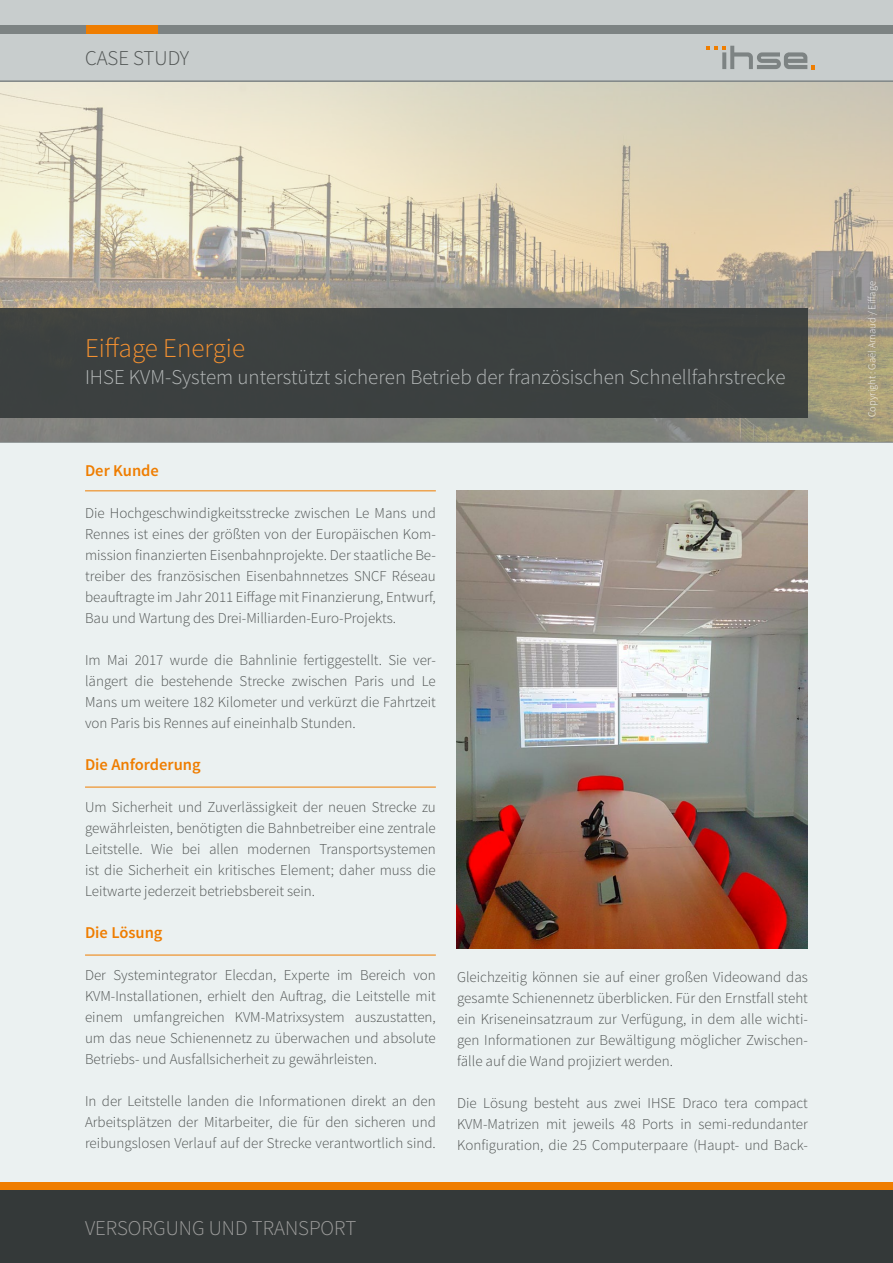
<style>
.page{position:relative;width:893px;height:1263px;background:#ebf1f1}
.page>*{position:absolute;margin:0;border:0;box-sizing:border-box;transform-origin:0 0}
.t1{font:300 27px "Source Sans Pro";color:#f39030}
.t2{font:300 21px "Source Sans Pro";color:#b5b9b9}
.t3{font:300 21px "Source Sans Pro";color:#9d9d9c}
.t4{font:300 21px "Source Sans Pro";color:#505453}
.t5{font:600 16.5px "Source Sans Pro";color:#ef7d00}
.t6{font:300 15px/21px "Source Sans Pro";color:#505453;text-align:justify}
.t7{font:300 10.5px "Source Sans Pro";color:#fff}
</style>
<div class="page">
<img style="left:0;top:82px;width:893px;height:360px">
<div style="left:0;top:0;width:893px;height:82px;background:#c8cdcd"></div>
<div style="left:157px;top:26px;width:736px;height:8px;background:#7d8383"></div>
<div style="left:85px;top:26px;width:72px;height:8px;background:#ef7d00"></div>
<div style="left:0;top:26px;width:85px;height:8px;background:#7d8383"></div>
<svg style="left:706px;top:46px;width:109px;height:23px"></svg>
<hr style="left:0;top:81px;width:893px;height:1px;background:#7d8383">
<hr style="left:0;top:442px;width:893px;height:1px;background:#7d8383">
<hr style="left:85px;top:490px;width:351px;height:1px;background:#ef7d00">
<hr style="left:85px;top:955px;width:351px;height:1px;background:#ef7d00">
<hr style="left:85px;top:787px;width:351px;height:1px;background:#ef7d00">
<div style="left:0;top:308px;width:808px;height:109px;background:#3c4040"></div>
<img style="left:457px;top:490px;width:351px;height:458px">
<div style="left:0;top:1182px;width:893px;height:9px;background:#ef7d00"></div>
<div style="left:0;top:1191px;width:893px;height:72px;background:#343939"></div>
<h2 class="t4" style="left:85px;top:46px;width:106px">CASE STUDY</h2>
<h1 class="t1" style="left:85px;top:332px;width:162px">Eiffage Energie</h1>
<h2 class="t2" style="left:85px;top:365px;width:702px">IHSE KVM-System unterstützt sicheren Betrieb der französischen Schnellfahrstrecke</h2>
<p class="t5" style="left:85px;top:460px;width:75px">Der Kunde</p>
<p class="t6" style="left:85px;top:502px;width:352px">Die Hochgeschwindigkeitsstrecke zwischen Le Mans und Rennes ist eines der größten von der Europäischen Kom&shy;mission finanzierten Eisenbahnprojekte. Der staatliche Be&shy;treiber des französischen Eisenbahnnetzes SNCF Réseau beauftragte im Jahr 2011 Eiffage mit Finanzierung, Entwurf, Bau und Wartung des Drei-Milliarden-Euro-Projekts.</p>
<p class="t6" style="left:85px;top:649px;width:352px">Im Mai 2017 wurde die Bahnlinie fertiggestellt. Sie ver&shy;längert die bestehende Strecke zwischen Paris und Le Mans um weitere 182 Kilometer und verkürzt die Fahrtzeit von Paris bis Rennes auf eineinhalb Stunden.</p>
<p class="t5" style="left:85px;top:754px;width:117px">Die Anforderung</p>
<p class="t6" style="left:85px;top:796px;width:352px">Um Sicherheit und Zuverlässigkeit der neuen Strecke zu gewährleisten, benötigten die Bahnbetreiber eine zentrale Leitstelle. Wie bei allen modernen Transportsystemen ist die Sicherheit ein kritisches Element; daher muss die Leitwarte jederzeit betriebsbereit sein.</p>
<p class="t5" style="left:85px;top:922px;width:79px">Die Lösung</p>
<p class="t6" style="left:85px;top:964px;width:352px">Der Systemintegrator Elecdan, Experte im Bereich von KVM-Installationen, erhielt den Auftrag, die Leitstelle mit einem umfangreichen KVM-Matrixsystem auszustatten, um das neue Schienennetz zu überwachen und absolute Betriebs- und Ausfallsicherheit zu gewährleisten.</p>
<p class="t6" style="left:85px;top:1090px;width:352px">In der Leitstelle landen die Informationen direkt an den Arbeitsplätzen der Mitarbeiter, die für den sicheren und reibungslosen Verlauf auf der Strecke verantwortlich sind.</p>
<p class="t6" style="left:457px;top:966px;width:352px">Gleichzeitig können sie auf einer großen Videowand das gesamte Schienennetz überblicken. Für den Ernstfall steht ein Kriseneinsatzraum zur Verfügung, in dem alle wichti&shy;gen Informationen zur Bewältigung möglicher Zwischen&shy;fälle auf die Wand projiziert werden.</p>
<p class="t6" style="left:457px;top:1092px;width:352px">Die Lösung besteht aus zwei IHSE Draco tera compact KVM-Matrizen mit jeweils 48 Ports in semi-redundanter Konfiguration, die 25 Computerpaare (Haupt- und Back-</p>
<h2 class="t3" style="left:85px;top:1215px;width:273px">VERSORGUNG UND TRANSPORT</h2>
<p class="t7" style="left:865px;top:417px;width:138px;rotate:-90deg">Copyright : Gaël Arnaud / Eiffage</p>
</div>
